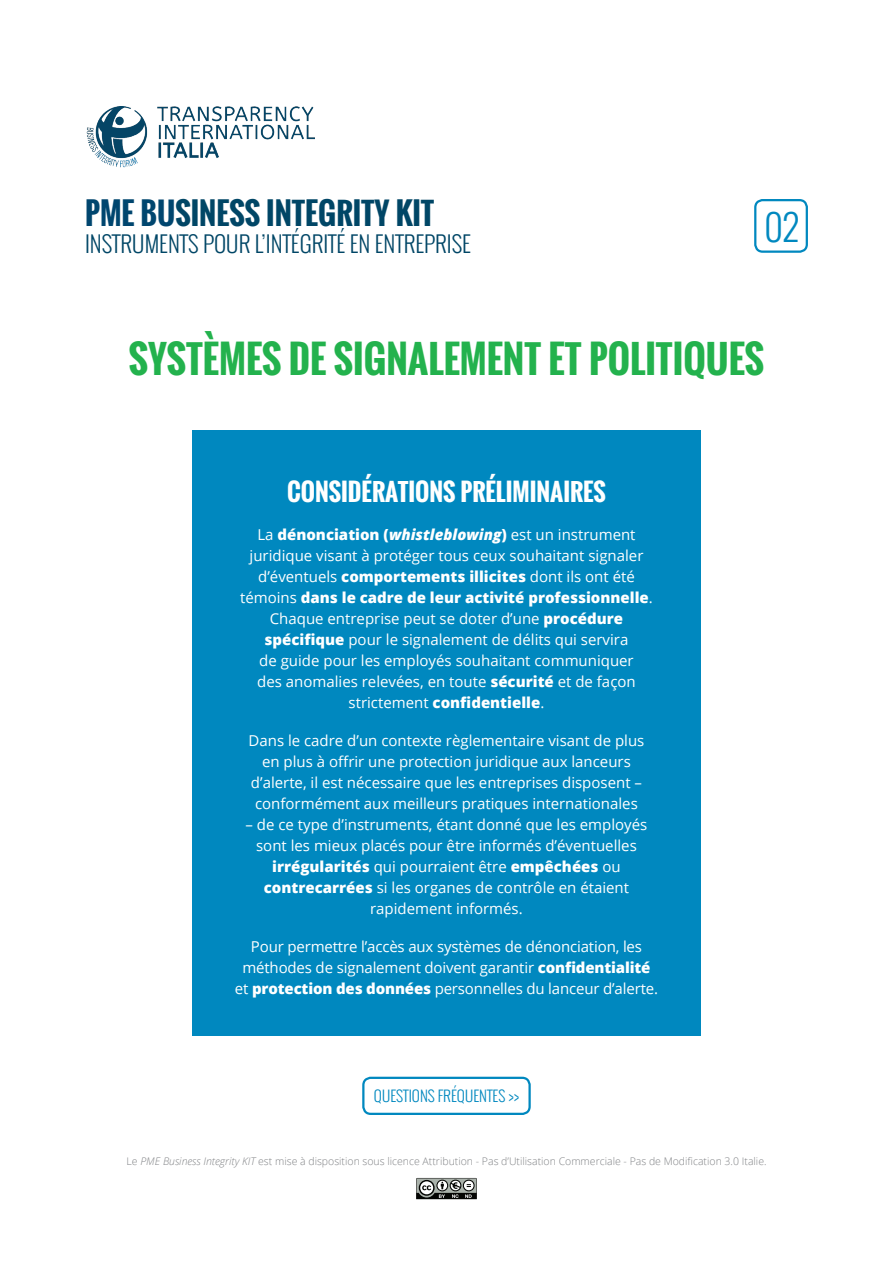
<style>
.page{position:relative;width:893px;height:1263px;background:#fff}
.page>*{position:absolute;margin:0;border:0;box-sizing:border-box;transform-origin:0 0}
.t1{font:700 37.5px "Oswald";color:#23b24d}
.t2{font:300 36px "Oswald";color:#0088bf}
.t3{font:700 30px "Oswald";color:#004666}
.t4{font:700 24px "Oswald";color:#fff}
.t5{font:300 22.5px "Oswald";color:#004666}
.t6{font:15px/21px "Open Sans";color:#fff;text-align:center}
.t7{font:300 15px "Oswald";color:#0088bf}
.t8{font:300 10.5px "Open Sans";color:#808285}
.s1{color:#00466f}
.s2{font-weight:800}
.s3{font-weight:800;font-style:italic}
.s4{font-style:italic}
</style>
<div class="page">
<img style="left:86px;top:106px;width:228px;height:62px">
<div style="left:192px;top:431px;width:509px;height:605px;background:#0088bf"></div>
<div style="left:754px;top:199px;width:54px;height:54px;border:2px solid #0088bf;border-radius:7px"></div>
<div style="left:362px;top:1077px;width:169px;height:38px;border:2px solid #0088bf;border-radius:7px"></div>
<svg style="left:416px;top:1178px;width:61px;height:22px"></svg>
<h3 class="t3" style="left:85px;top:190px;width:351px"><span class="s1">PME BU</span>SINESS INTEGRITY KIT</h3>
<h3 class="t5" style="left:85px;top:227px;width:387px">INSTRUMENTS POUR L’INTÉGRITÉ EN ENTREPRISE</h3>
<h2 class="t2" style="left:764px;top:201px;width:36px">02</h2>
<h1 class="t1" style="left:129px;top:331px;width:637px">SYSTÈMES DE SIGNALEMENT ET POLITIQUES</h1>
<h3 class="t4" style="left:287px;top:473px;width:320px">CONSIDÉRATIONS PRÉLIMINAIRES</h3>
<p class="t6" style="left:240px;top:523px;width:414px">La <span class="s2">dénonciation (</span><span class="s3">whistleblowing</span><span class="s2">)</span> est un instrument juridique visant à protéger tous ceux souhaitant signaler d’éventuels <span class="s2">comportements illicites</span> dont ils ont été témoins <span class="s2">dans le cadre de leur activité professionnelle</span>.<br>Chaque entreprise peut se doter d’une <span class="s2">procédure spécifique</span> pour le signalement de délits qui servira<br>de guide pour les employés souhaitant communiquer<br>des anomalies relevées, en toute <span class="s2">sécurité</span> et de façon strictement <span class="s2">confidentielle</span>.</p>
<p class="t6" style="left:249px;top:729px;width:397px">Dans le cadre d’un contexte règlementaire visant de plus en plus à offrir une protection juridique aux lanceurs d’alerte, il est nécessaire que les entreprises disposent – conformément aux meilleurs pratiques internationales</p>
<p class="t6" style="left:246px;top:813px;width:403px">– de ce type d’instruments, étant donné que les employés sont les mieux placés pour être informés d’éventuelles <span class="s2">irrégularités</span> qui pourraient être <span class="s2">empêchées</span> ou <span class="s2">contrecarrées</span> si les organes de contrôle en étaient rapidement informés.</p>
<p class="t6" style="left:235px;top:935px;width:425px">Pour permettre l’accès aux systèmes de dénonciation, les méthodes de signalement doivent garantir <span class="s2">confidentialité </span>et <span class="s2">protection des données</span> personnelles du lanceur d’alerte.</p>
<p class="t7" style="left:374px;top:1085px;width:147px">QUESTIONS FRÉQUENTES &gt;&gt;</p>
<p class="t8" style="left:126px;top:1154px;width:642px">Le <span class="s4">PME Business Integrity KIT</span> est mise à disposition sous licence Attribution - Pas d’Utilisation Commerciale - Pas de Modification 3.0 Italie.</p>
</div>
